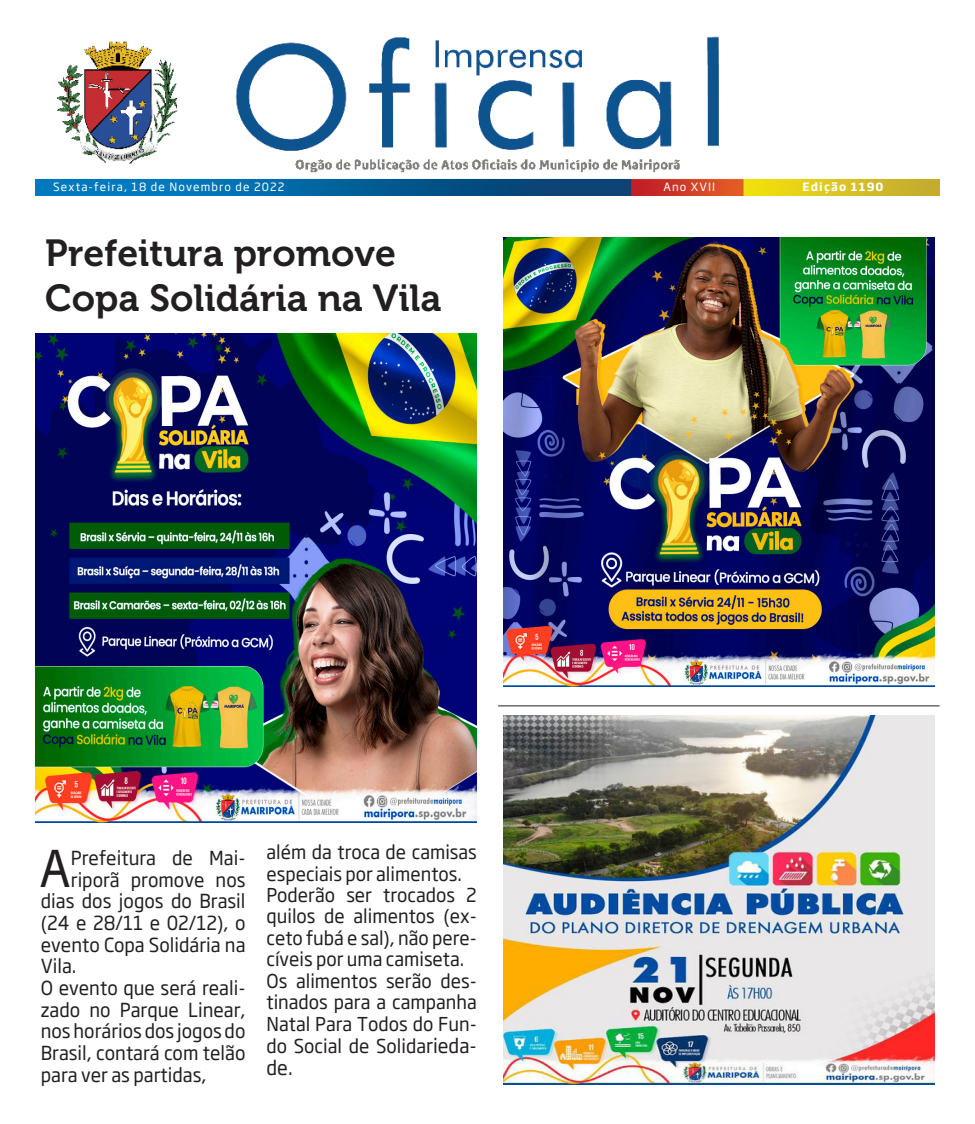
<style>
.page{position:relative;width:975px;height:1124px;background:#fff}
.page>*{position:absolute;margin:0;border:0;box-sizing:border-box;transform-origin:0 0}
.t1{font:50px "Soho Gothic Pro";color:#231f20;scale:.94 1}
.t2{font:37.5px "Museo 700";color:#231f20}
.t3{font:19.75px "Soho Gothic Pro";color:#231f20;scale:.94 1}
.t4{font:19.12px/21.6px "Soho Gothic Pro";color:#231f20;text-align:justify;scale:.94 1}
.t5{font:18.88px/21.4px "Soho Gothic Pro";color:#231f20;text-align:justify;scale:.94 1}
.t6{font:11.25px "Soho Gothic Pro";letter-spacing:.1em;color:#fff}
.t7{font:700 11.25px "Soho Gothic Pro";letter-spacing:.1em;color:#fff}
.s1{font-size:19.75px}
</style>
<div class="page">
<img style="left:35px;top:36px;width:904px;height:160px">
<img style="left:35px;top:333px;width:442px;height:489px">
<img style="left:503px;top:715px;width:431px;height:368px">
<img style="left:503px;top:237px;width:431px;height:450px">
<hr style="left:498px;top:705px;width:441px;height:1px;background:#231f20">
<p class="t6" style="left:53px;top:178px;width:233px">Sexta-feira, 18 de Novembro de 2022</p>
<p class="t6" style="left:663px;top:178px;width:53px">Ano XVII</p>
<p class="t7" style="left:802px;top:178px;width:82px">Edição 1190</p>
<p class="t2" style="left:45px;top:232px;width:352px">Prefeitura promove</p>
<p class="t2" style="left:45px;top:277px;width:398px">Copa Solidária na Vila</p>
<p class="t1" style="left:40px;top:829px;width:35px">A</p>
<p class="t4" style="left:71px;top:846px;width:187px">Prefeitura de Mai-</p>
<p class="t4" style="left:71px;top:867px;width:187px">riporã promove nos</p>
<p class="t4" style="left:41px;top:889px;width:219px">dias dos jogos do Brasil</p>
<p class="t4" style="left:41px;top:911px;width:219px">(24 e 28/11 e 02/12), o</p>
<p class="t4" style="left:41px;top:932px;width:219px">evento Copa Solidária na</p>
<p class="t4" style="left:41px;top:954px;width:40px">Vila.</p>
<p class="t4" style="left:41px;top:976px;width:219px">O evento que será reali&shy;zado no Parque Linear, nos horários dos jogos do Brasil, contará com telão para ver as partidas,</p>
<p class="t5" style="left:266px;top:840px;width:225px">além da troca de camisas especiais por alimentos.</p>
<p class="t5" style="left:266px;top:883px;width:225px">Poderão ser trocados 2 quilos de alimentos (ex&shy;ceto fubá e sal), não pere&shy;cíveis por uma camiseta.</p>
<p class="t5" style="left:266px;top:968px;width:225px;line-height:21.8px">Os alimentos serão des&shy;tinados para a campanha Natal Para Todos do Fun&shy;do Social de Solida<span class="s1">rieda-</span></p>
<p class="t3" style="left:266px;top:1052px;width:29px">de.</p>
</div>
